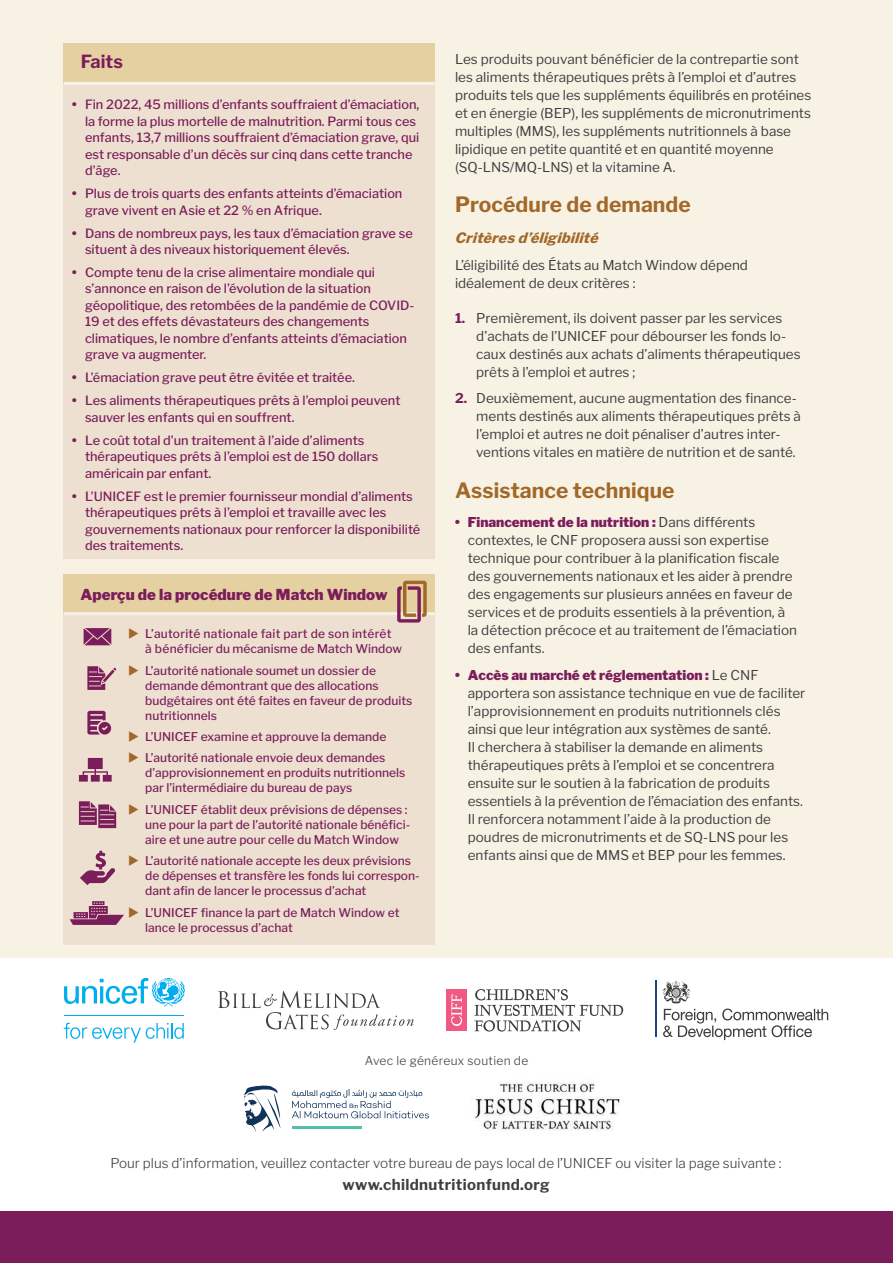
<style>
.page{position:relative;width:893px;height:1263px;background:#fff}
.page>*{position:absolute;margin:0;border:0;box-sizing:border-box;transform-origin:0 0}
.t1{font:700 21px "Libre Franklin";letter-spacing:.005em;color:#a16828}
.t2{font:700 18px "Libre Franklin";letter-spacing:.005em;color:#7b1d5b}
.t3{font:900 15px "Libre Franklin";letter-spacing:.005em;color:#7b1d5b}
.t4{font:700 15px "Libre Franklin";letter-spacing:.025em;color:#3e3e3f}
.t5{font:italic 800 14.25px "Libre Franklin";color:#a16828}
.copy{font:13.5px/18px "Libre Franklin";color:#3e3e3f}
.numbered_copy{font:13.5px/18px "Libre Franklin";color:#3e3e3f}
.t6{font:300 13.5px "Libre Franklin";color:#3e3e3f}
.t7{font:500 12.75px/16.5px "Libre Franklin";color:#7b1d5b}
.t8{font:500 12px/15px "Libre Franklin";color:#7b1d5b}
.t9{font:500 12px/15px "Libre Franklin";letter-spacing:.02em;color:#7b1d5b}
.t10{font:300 12px "Libre Franklin";letter-spacing:.025em;color:#3e3e3f}
.s1{font-weight:900}
.s2{color:#a16828}
.s3{font-weight:700;color:#7b1d5b}
.s4{font-weight:900;color:#7b1d5b}
</style>
<div class="page">
<div style="left:0;top:0;width:893px;height:958px;background:#f8f2e4"></div>
<div style="left:64px;top:83px;width:371px;height:476px;background:#ede0d0"></div>
<div style="left:64px;top:43px;width:371px;height:40px;background:#e5d0a2"></div>
<div style="left:0;top:1212px;width:893px;height:51px;background:#7b1d5b"></div>
<div style="left:64px;top:581px;width:371px;height:364px;background:#ede0d0"></div>
<div style="left:64px;top:574px;width:371px;height:40px;background:#e5d0a2"></div>
<svg style="left:84px;top:628px;width:27px;height:17px"></svg>
<svg style="left:87px;top:666px;width:29px;height:24px"></svg>
<svg style="left:87px;top:711px;width:24px;height:23px"></svg>
<svg style="left:79px;top:758px;width:33px;height:24px"></svg>
<svg style="left:79px;top:801px;width:37px;height:27px"></svg>
<svg style="left:80px;top:851px;width:35px;height:34px"></svg>
<svg style="left:70px;top:901px;width:54px;height:24px"></svg>
<hr style="left:64px;top:612px;width:371px;height:3px;background:#f8f2e4">
<svg style="left:397px;top:581px;width:30px;height:41px"></svg>
<hr style="left:64px;top:82px;width:371px;height:3px;background:#f8f2e4">
<div style="left:446px;top:989px;width:21px;height:42px;background:#f05982"></div>
<svg style="left:451px;top:994px;width:11px;height:32px"></svg>
<svg style="left:475px;top:989px;width:148px;height:42px"></svg>
<svg style="left:64px;top:978px;width:121px;height:29px"></svg>
<hr style="left:64px;top:1015px;width:120px;height:1px;background:#00aeef">
<svg style="left:64px;top:1023px;width:120px;height:20px"></svg>
<svg style="left:218px;top:991px;width:196px;height:39px"></svg>
<hr style="left:656px;top:980px;width:1px;height:57px;background:#1a4382">
<svg style="left:662px;top:980px;width:166px;height:60px"></svg>
<svg style="left:244px;top:1085px;width:185px;height:47px"></svg>
<hr style="left:292px;top:1126px;width:70px;height:3px;background:#53c0a7">
<img style="left:475px;top:1082px;width:145px;height:49px">
<p class="t2" style="left:81px;top:51px;width:44px">Faits</p>
<p class="t7" style="left:85px;top:96px;width:336px;text-indent:-13px"><span class="s1">•</span> Fin 2022, 45 millions d’enfants souffraient d’émaciation, la forme la plus mortelle de malnutrition. Parmi tous ces enfants, 13,7 millions souffraient d’émaciation grave, qui est responsable d’un décès sur cinq dans cette tranche d’âge.</p>
<p class="t7" style="left:85px;top:185px;width:319px;text-indent:-13px"><span class="s1">•</span> Plus de trois quarts des enfants atteints d’émaciation grave vivent en Asie et 22 % en Afrique.</p>
<p class="t7" style="left:85px;top:225px;width:329px;text-indent:-13px"><span class="s1">•</span> Dans de nombreux pays, les taux d’émaciation grave se situent à des niveaux historiquement élevés.</p>
<p class="t7" style="left:85px;top:264px;width:331px;text-indent:-13px"><span class="s1">•</span> Compte tenu de la crise alimentaire mondiale qui s’annonce en raison de l’évolution de la situation géopolitique, des retombées de la pandémie de COVID-19 et des effets dévastateurs des changements climatiques, le nombre d’enfants atteints d’émaciation grave va augmenter.</p>
<p class="t7" style="left:72px;top:369px;width:284px"><span class="s1">•</span> L’émaciation grave peut être évitée et traitée.</p>
<p class="t7" style="left:85px;top:392px;width:317px;text-indent:-13px"><span class="s1">•</span> Les aliments thérapeutiques prêts à l’emploi peuvent sauver les enfants qui en souffrent.</p>
<p class="t7" style="left:85px;top:432px;width:295px;text-indent:-13px"><span class="s1">•</span> Le coût total d’un traitement à l’aide d’aliments thérapeutiques prêts à l’emploi est de 150 dollars américain par enfant.</p>
<p class="t7" style="left:85px;top:488px;width:337px;text-indent:-13px"><span class="s1">•</span> L’UNICEF est le premier fournisseur mondial d’aliments thérapeutiques prêts à l’emploi et travaille avec les gouvernements nationaux pour renforcer la disponibilité des traitements.</p>
<p class="t3" style="left:80px;top:585px;width:309px">Aperçu de la procédure de Match Window</p>
<p class="t9" style="left:145px;top:626px;width:258px;text-indent:-17px"><span class="s2">◆</span> L’autorité nationale fait part de son intérêt<br>à bénéficier du mécanisme de Match Window</p>
<p class="t8" style="left:145px;top:663px;width:269px;text-indent:-17px"><span class="s2">◆</span> L’autorité nationale soumet un dossier de demande démontrant que des allocations budgétaires ont été faites en faveur de produits nutritionnels</p>
<p class="t8" style="left:128px;top:729px;width:260px"><span class="s2">◆</span> L’UNICEF examine et approuve la demande</p>
<p class="t8" style="left:145px;top:750px;width:262px;text-indent:-17px"><span class="s2">◆</span> L’autorité nationale envoie deux demandes d’approvisionnement en produits nutritionnels par l’intermédiaire du bureau de pays</p>
<p class="t8" style="left:145px;top:802px;width:266px;text-indent:-17px"><span class="s2">◆</span> L’UNICEF établit deux prévisions de dépenses : une pour la part de l’autorité nationale bénéfici&shy;aire et une autre pour celle du Match Window</p>
<p class="t8" style="left:145px;top:853px;width:276px;text-indent:-17px"><span class="s2">◆</span> L’autorité nationale accepte les deux prévisions de dépenses et transfère les fonds lui correspon&shy;dant afin de lancer le processus d’achat</p>
<p class="t8" style="left:145px;top:905px;width:256px;text-indent:-17px"><span class="s2">◆</span> L’UNICEF finance la part de Match Window et lance le processus d’achat</p>
<p class="copy" style="left:455px;top:50px;width:358px">Les produits pouvant bénéficier de la contrepartie sont les aliments thérapeutiques prêts à l’emploi et d’autres produits tels que les suppléments équilibrés en protéines et en énergie (BEP), les suppléments de micronutriments multiples (MMS), les suppléments nutritionnels à base lipidique en petite quantité et en quantité moyenne (SQ-LNS/MQ-LNS) et la vitamine A.</p>
<p class="t1" style="left:455px;top:192px;width:237px">Procédure de demande</p>
<p class="t5" style="left:455px;top:230px;width:147px">Critères d’éligibilité</p>
<p class="copy" style="left:455px;top:256px;width:294px">L’éligibilité des États au Match Window dépend idéalement de deux critères :</p>
<p class="numbered_copy" style="left:476px;top:309px;width:326px;text-indent:-21px"><span class="s3">1.</span> Premièrement, ils doivent passer par les services d’achats de l’UNICEF pour débourser les fonds lo&shy;caux destinés aux achats d’aliments thérapeutiques prêts à l’emploi et autres ;</p>
<p class="numbered_copy" style="left:476px;top:389px;width:326px;text-indent:-21px"><span class="s3">2.</span> Deuxièmement, aucune augmentation des finance&shy;ments destinés aux aliments thérapeutiques prêts à l’emploi et autres ne doit pénaliser d’autres inter&shy;ventions vitales en matière de nutrition et de santé.</p>
<p class="t1" style="left:455px;top:477px;width:221px">Assistance technique</p>
<p class="copy" style="left:468px;top:513px;width:331px;text-indent:-13px"><span class="s4">• Financement de la nutrition :</span> Dans différents contextes, le CNF proposera aussi son expertise technique pour contribuer à la planification fiscale des gouvernements nationaux et les aider à prendre des engagements sur plusieurs années en faveur de services et de produits essentiels à la prévention, à la détection précoce et au traitement de l’émaciation des enfants.</p>
<p class="copy" style="left:468px;top:666px;width:339px;text-indent:-13px"><span class="s4">• Accès au marché et réglementation :</span> Le CNF apportera son assistance technique en vue de faciliter l’approvisionnement en produits nutritionnels clés ainsi que leur intégration aux systèmes de santé.<br>Il cherchera à stabiliser la demande en aliments thérapeutiques prêts à l’emploi et se concentrera ensuite sur le soutien à la fabrication de produits essentiels à la prévention de l’émaciation des enfants.<br>Il renforcera notamment l’aide à la production de poudres de micronutriments et de SQ-LNS pour les enfants ainsi que de MMS et BEP pour les femmes.</p>
<p class="t10" style="left:365px;top:1053px;width:165px">Avec le généreux soutien de</p>
<p class="t6" style="left:111px;top:1155px;width:672px">Pour plus d’information, veuillez contacter votre bureau de pays local de l’UNICEF ou visiter la page suivante :</p>
<p class="t4" style="left:342px;top:1176px;width:209px">www.childnutritionfund.org</p>
</div>
